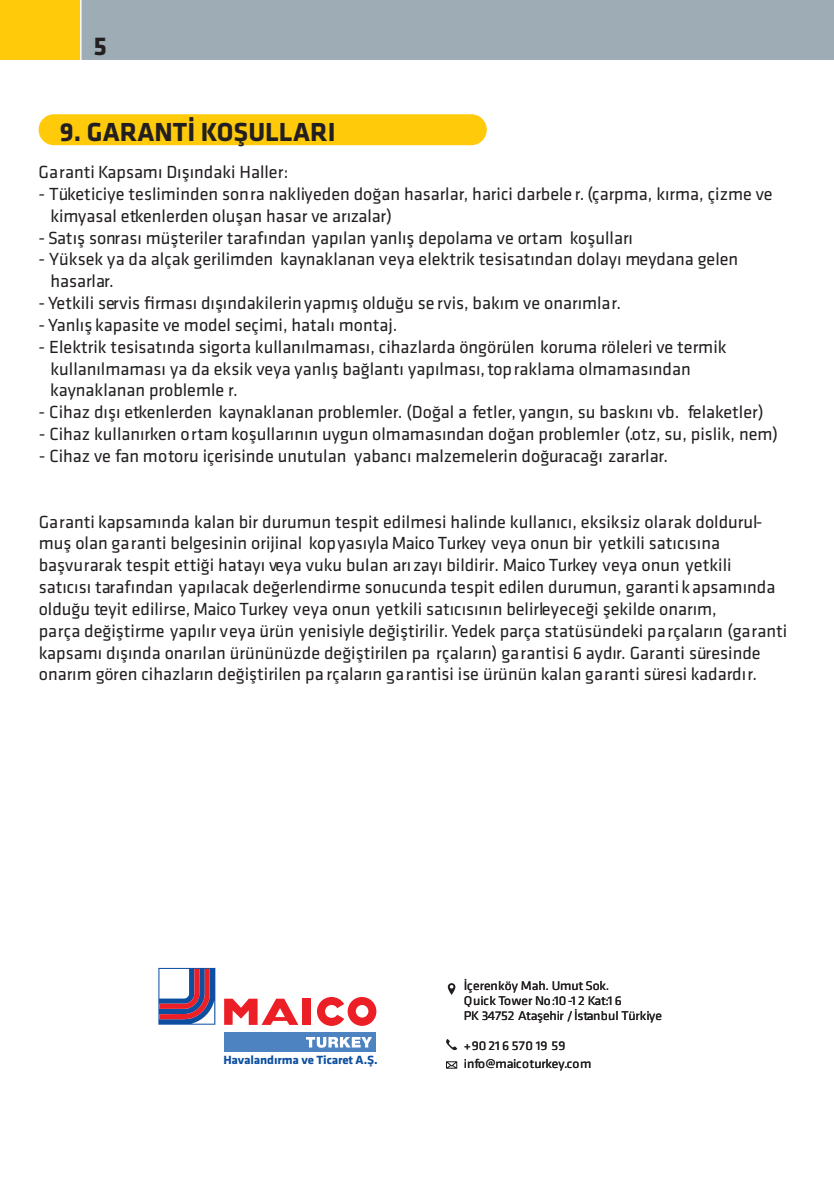
<style>
.page{position:relative;width:834px;height:1191px;background:#fff}
.page>*{position:absolute;margin:0;border:0;box-sizing:border-box;transform-origin:0 0}
.t1{font:700 27px "Klavika";color:#231f20}
.t2{font:700 26.8px "Klavika";color:#231f20}
.t3{font:18.2px/21.8px "Klavika";color:#231f20}
.t4{font:13px/15px "Klavika";letter-spacing:-.01em;color:#211d1e;scale:1.05 1}
.t5{font:700 12.4px "Klavika";letter-spacing:-.01em;color:#0c4fa0;scale:1.05 1}
</style>
<div class="page">
<div style="left:81px;top:0;width:752px;height:60px;background:#9dacb5"></div>
<div style="left:0;top:0;width:81px;height:60px;background:#feca0a"></div>
<div style="left:39px;top:114px;width:447px;height:31px;background:#feca0a;border-radius:15px"></div>
<div style="left:302px;top:998px;width:9px;height:27px;background:#ed1f26"></div>
<svg style="left:224px;top:998px;width:74px;height:27px"></svg>
<svg style="left:317px;top:997px;width:59px;height:29px"></svg>
<svg style="left:158px;top:968px;width:57px;height:56px"></svg>
<div style="left:224px;top:1032px;width:151px;height:20px;background:#4d83c0"></div>
<svg style="left:306px;top:1037px;width:66px;height:10px"></svg>
<svg style="left:446px;top:1061px;width:11px;height:7px"></svg>
<svg style="left:447px;top:983px;width:8px;height:12px"></svg>
<svg style="left:446px;top:1039px;width:11px;height:12px"></svg>
<h2 class="t2" style="left:94px;top:32px;width:15px">5</h2>
<h1 class="t1" style="left:60px;top:117px;width:277px">9. GARANTİ KOŞULLARI</h1>
<p class="t3" style="left:39px;top:161px;width:251px">Garanti Kapsamı Dışındaki Haller:</p>
<p class="t3" style="left:50px;top:183px;width:723px;text-indent:-12px">- Tüketiciye tesliminden sonra nakliyeden doğan hasarlar, harici darbele r. (çarpma, kırma, çizme ve kimyasal etkenlerden oluşan hasar ve arızalar)</p>
<p class="t3" style="left:39px;top:227px;width:596px">- Satış sonrası müşteriler tarafından yapılan yanlış depolama ve ortam koşulları</p>
<p class="t3" style="left:50px;top:249px;width:689px;text-indent:-12px">- Yüksek ya da alçak gerilimden kaynaklanan veya elektrik tesisatından dolayı meydana gelen hasarlar.</p>
<p class="t3" style="left:39px;top:292px;width:584px">- Yetkili servis firması dışındakilerin yapmış olduğu se rvis, bakım ve onarımlar.</p>
<p class="t3" style="left:39px;top:314px;width:360px">- Yanlış kapasite ve model seçimi, hatalı montaj.</p>
<p class="t3" style="left:50px;top:336px;width:677px;text-indent:-12px">- Elektrik tesisatında sigorta kullanılmaması, cihazlarda öngörülen koruma röleleri ve termik kullanılmaması ya da eksik veya yanlış bağlantı yapılması, topraklama olmamasından kaynaklanan problemle r.</p>
<p class="t3" style="left:39px;top:402px;width:726px">- Cihaz dışı etkenlerden kaynaklanan problemler. (Doğal a fetler, yangın, su baskını vb. felaketler)</p>
<p class="t3" style="left:39px;top:423px;width:740px">- Cihaz kullanırken ortam koşullarının uygun olmamasından doğan problemler ( otz, su, pislik, nem)</p>
<p class="t3" style="left:629px;top:423px;width:6px">.</p>
<p class="t3" style="left:39px;top:445px;width:631px">- Cihaz ve fan motoru içerisinde unutulan yabancı malzemelerin doğuracağı zararlar.</p>
<p class="t3" style="left:39px;top:511px;width:750px">Garanti kapsamında kalan bir durumun tespit edilmesi halinde kullanıcı, eksiksiz olarak doldurul&shy;muş olan garanti belgesinin orijinal kopyasıyla Maico Turkey veya onun bir yetkili satıcısına başvurarak tespit ettiği hatayı veya vuku bulan arızayı bildirir. Maico Turkey veya onun yetkili satıcısı tarafından yapılacak değerlendirme sonucunda tespit edilen durumun, garanti kapsamında olduğu teyit edilirse, Maico Turkey veya onun yetkili satıcısının belirleyeceği şekilde onarım,<br>parça değiştirme yapılır veya ürün yenisiyle değiştirilir. Yedek parça statüsündeki parçaların (garanti kapsamı dışında onarılan ürününüzde değiştirilen pa rçaların) garantisi 6 aydır. Garanti süresinde onarım gören cihazların değiştirilen pa rçaların garantisi ise ürünün kalan garanti süresi kadardır.</p>
<p class="t5" style="left:223px;top:1053px;width:148px">Havalandırma ve Ticaret A.Ş.</p>
<p class="t4" style="left:464px;top:978px;width:190px">İçerenköy Mah. Umut Sok.<br>Quick Tower No:10-1 2 Kat:1 6<br>PK 34752 Ataşehir /İstanbul Türkiye</p>
<p class="t4" style="left:464px;top:1036px;width:123px;line-height:18.6px">+90216 570 19 59 info@maicoturkey.com</p>
</div>
